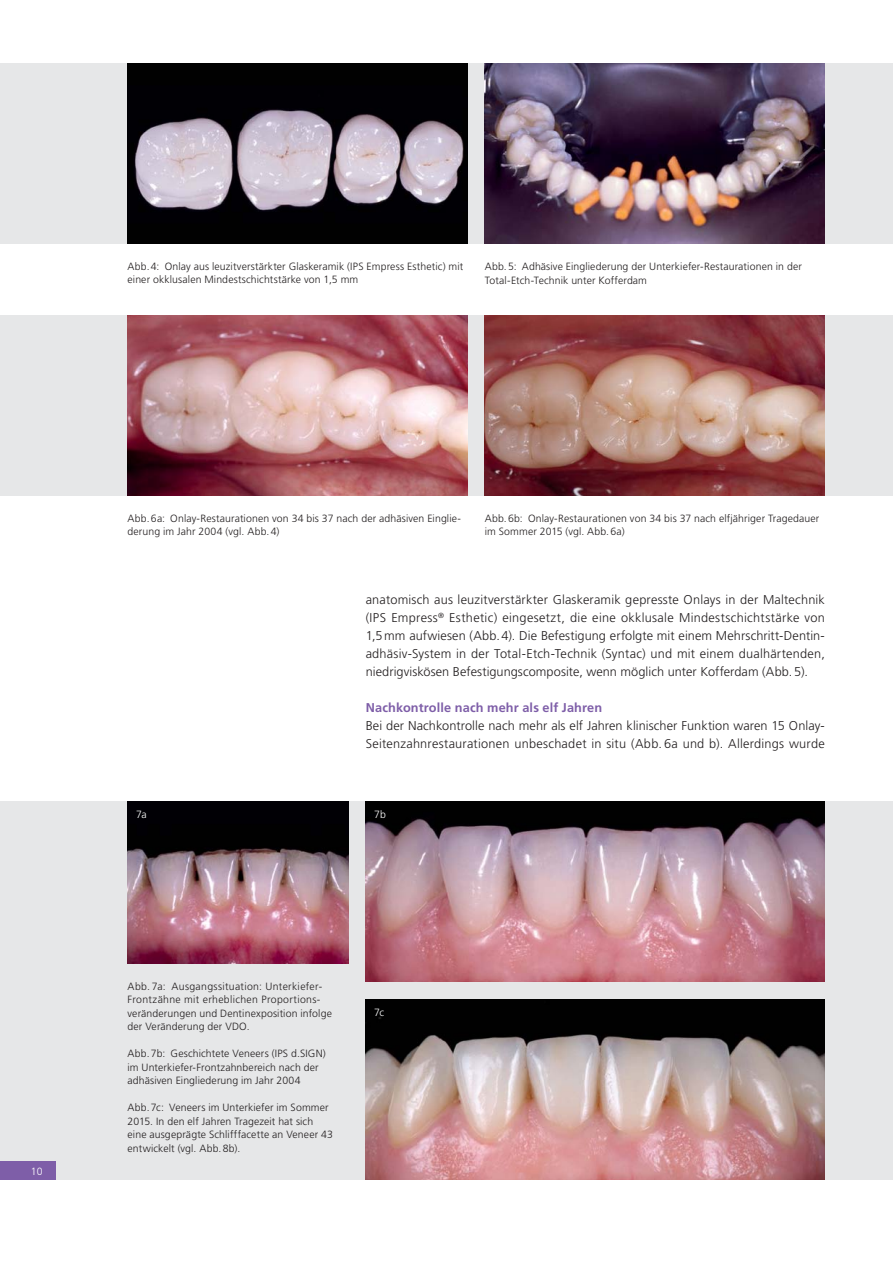
<style>
.page{position:relative;width:893px;height:1263px;background:#fff}
.page>*{position:absolute;margin:0;border:0;box-sizing:border-box;transform-origin:0 0}
.t1{font:300 12.75px/18px "Frutiger LT Std";letter-spacing:.01em;color:#231f20;text-align:justify}
.t2{font:700 12.75px "Frutiger LT Std";letter-spacing:.01em;color:#7e5ea8}
.t3{font:300 10.5px/13.5px "Frutiger LT Std";letter-spacing:.01em;color:#231f20}
.t4{font:300 10.5px "Frutiger LT Std";letter-spacing:-.02em;color:#fff}
</style>
<div class="page">
<div style="left:0;top:64px;width:893px;height:180px;background:#e6e7e8"></div>
<img style="left:128px;top:64px;width:340px;height:180px">
<img style="left:485px;top:64px;width:340px;height:180px">
<div style="left:0;top:802px;width:893px;height:378px;background:#e6e7e8"></div>
<img style="left:128px;top:802px;width:221px;height:162px">
<img style="left:366px;top:802px;width:459px;height:180px">
<img style="left:366px;top:1000px;width:459px;height:180px">
<div style="left:0;top:316px;width:893px;height:180px;background:#e6e7e8"></div>
<img style="left:128px;top:316px;width:340px;height:180px">
<img style="left:485px;top:316px;width:340px;height:180px">
<div style="left:0;top:1162px;width:55px;height:18px;background:#7e5ea8"></div>
<p class="t3" style="left:128px;top:260px;width:337px">Abb. 4: Onlay aus leuzitverstärkter Glaskeramik (IPS Empress Esthetic) mit einer okklusalen Mindestschichtstärke von 1,5 mm</p>
<p class="t3" style="left:485px;top:260px;width:319px">Abb. 5: Adhäsive Eingliederung der Unterkiefer-Restaurationen in der<br>Total-Etch-Technik unter Kofferdam</p>
<p class="t4" style="left:31px;top:1166px;width:13px">10</p>
<p class="t3" style="left:128px;top:512px;width:335px">Abb. 6a: Onlay-Restaurationen von 34 bis 37 nach der adhäsiven Einglie&shy;derung im Jahr 2004 (vgl. Abb. 4)</p>
<p class="t3" style="left:485px;top:512px;width:336px">Abb. 6b: Onlay-Restaurationen von 34 bis 37 nach elfjähriger Tragedauer im Sommer 2015 (vgl. Abb. 6a)</p>
<p class="t1" style="left:366px;top:591px;width:461px">anatomisch aus leuzitverstärkter Glaskeramik gepresste Onlays in der Maltechnik (IPS Empress<sup>®</sup> Esthetic) eingesetzt, die eine okklusale Mindestschichtstärke von 1,5 mm aufwiesen (Abb. 4). Die Befestigung erfolgte mit einem Mehrschritt-Dentin&shy;adhäsiv-System in der Total-Etch-Technik (Syntac) und mit einem dualhärtenden, niedrig viskösen Befestigungscomposite, wenn möglich unter Kofferdam (Abb. 5).</p>
<p class="t2" style="left:366px;top:701px;width:238px">Nachkontrolle nach mehr als elf Jahren</p>
<p class="t1" style="left:366px;top:717px;width:461px">Bei der Nachkontrolle nach mehr als elf Jahren klinischer Funktion waren 15 Onlay-<br>Seitenzahnrestaurationen unbeschadet in situ (Abb. 6a und b). Allerdings wurde</p>
<p class="t4" style="left:136px;top:809px;width:12px">7a</p>
<p class="t4" style="left:374px;top:809px;width:13px">7b</p>
<p class="t3" style="left:128px;top:980px;width:206px">Abb. 7a: Ausgangssituation: Unterkiefer-Frontzähne mit erheblichen Proportions&shy;veränderungen und Dentin exposition infolge der Veränderung der VDO.</p>
<p class="t3" style="left:128px;top:1047px;width:200px">Abb. 7b: Geschichtete Veneers (IPS d.SIGN) im Unter kiefer-Frontzahnbereich nach der adhäsiven Eingliederung im Jahr 2004</p>
<p class="t3" style="left:128px;top:1101px;width:207px">Abb. 7c: Veneers im Unterkiefer im Sommer 2015. In den elf Jahren Tragezeit hat sich eine ausgeprägte Schliff facette an Veneer 43 entwickelt (vgl. Abb. 8b).</p>
<p class="t4" style="left:374px;top:1007px;width:12px">7c</p>
</div>
